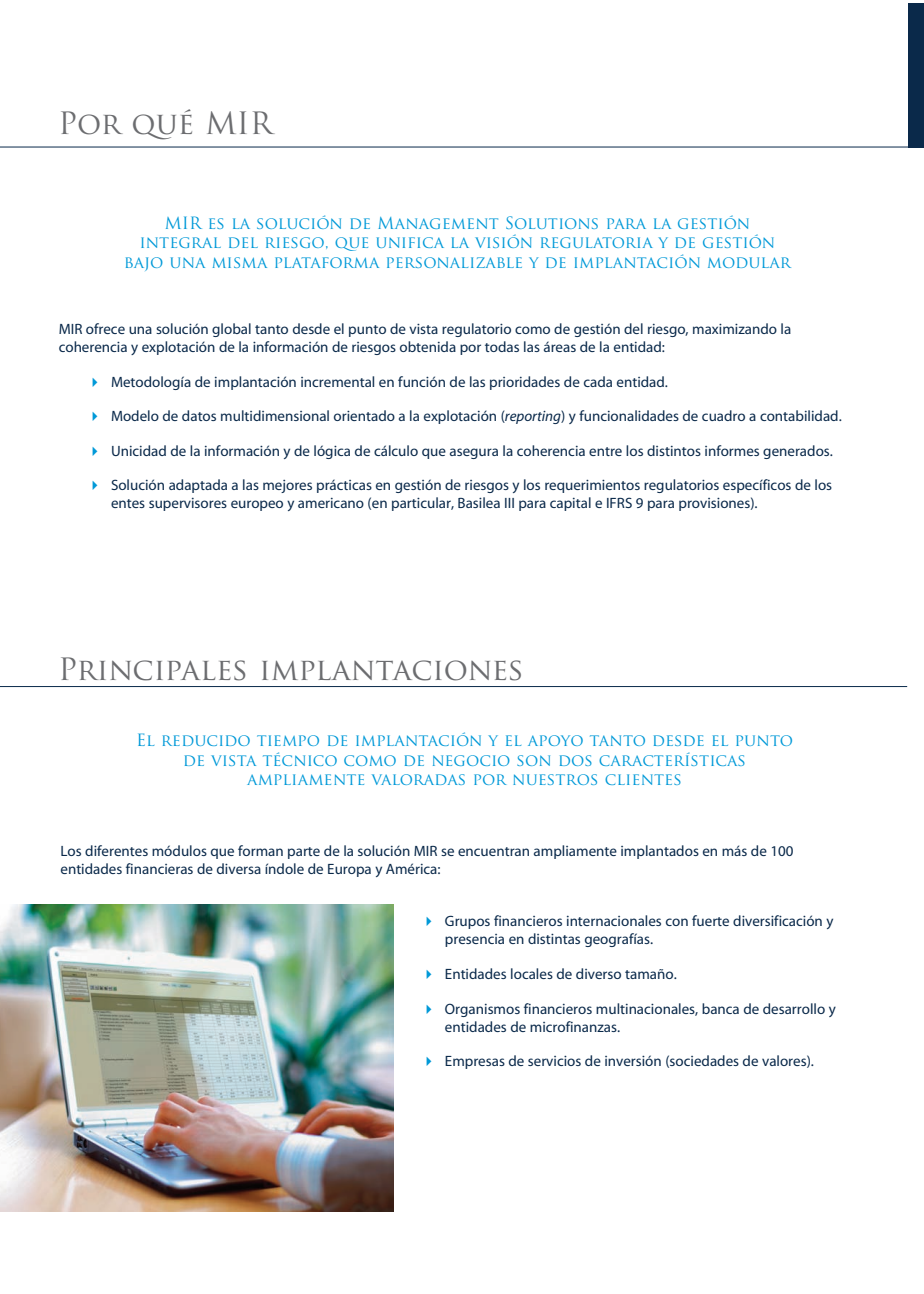
<style>
.page{position:relative;width:924px;height:1294px;background:#fff}
.page>*{position:absolute;margin:0;border:0;box-sizing:border-box;transform-origin:0 0}
.t1{font:30px "Trajan Pro";color:#6c6d70}
.t2{font:16.5px/19.5px "Trajan Pro";color:#0099d8;text-align:center}
.t3{font:15px/18px "Myriad";color:#0a294a}
.s1{color:#0099d8}
.s2{font-style:italic}
</style>
<div class="page">
<hr style="left:0;top:686px;width:907px;height:1px;background:#0a294a">
<img style="left:0;top:904px;width:393px;height:308px">
<hr style="left:0;top:147px;width:915px;height:1px;background:#0a294a">
<div style="left:908px;top:3px;width:16px;height:144px;background:#0a294a"></div>
<h1 class="t1" style="left:58px;top:107px;width:216px">Por qué MIR</h1>
<p class="t2" style="left:124px;top:213px;width:668px">MIR es la solución de Management Solutions para la gestión integral del riesgo, que unifica la visión regulatoria y de gestión bajo una misma plataforma personalizable y de implantación modular</p>
<p class="t3" style="left:59px;top:321px;width:734px">MIR ofrece una solución global tanto desde el punto de vista regulatorio como de gestión del riesgo, maximizando la coherencia y explotación de la información de riesgos obtenida por todas las áreas de la entidad:</p>
<p class="t3" style="left:87px;top:373px;width:582px"><span class="s1">✔</span> Metodología de implantación incremental en función de las prioridades de cada entidad.</p>
<p class="t3" style="left:87px;top:408px;width:756px"><span class="s1">✔</span> Modelo de datos multidimensional orientado a la explotación (<span class="s2">reporting</span>) y funcionalidades de cuadro a contabilidad.</p>
<p class="t3" style="left:87px;top:442px;width:747px"><span class="s1">✔</span> Unicidad de la información y de lógica de cálculo que asegura la coherencia entre los distintos informes generados.</p>
<p class="t3" style="left:111px;top:477px;width:723px;text-indent:-24px"><span class="s1">✔</span> Solución adaptada a las mejores prácticas en gestión de riesgos y los requerimientos regulatorios específicos de los entes supervisores europeo y americano (en particular, Basilea III para capital e IFRS 9 para provisiones).</p>
<h1 class="t1" style="left:58px;top:652px;width:467px">Principales implantaciones</h1>
<p class="t2" style="left:136px;top:731px;width:658px">El reducido tiempo de implantación y el apoyo tanto desde el punto de vista técnico como de negocio son dos características ampliamente valoradas por nuestros clientes</p>
<p class="t3" style="left:61px;top:842px;width:734px">Los diferentes módulos que forman parte de la solución MIR se encuentran ampliamente implantados en más de 100 entidades financieras de diversa índole de Europa y América:</p>
<p class="t3" style="left:445px;top:913px;width:390px;text-indent:-24px"><span class="s1">✔</span> Grupos financieros internacionales con fuerte diversificación y presencia en distintas geografías.</p>
<p class="t3" style="left:421px;top:966px;width:257px"><span class="s1">✔</span> Entidades locales de diverso tamaño.</p>
<p class="t3" style="left:445px;top:1000px;width:392px;text-indent:-24px"><span class="s1">✔</span> Organismos financieros multinacionales, banca de desarrollo y entidades de microfinanzas.</p>
<p class="t3" style="left:421px;top:1053px;width:394px"><span class="s1">✔</span> Empresas de servicios de inversión (sociedades de valores).</p>
</div>
